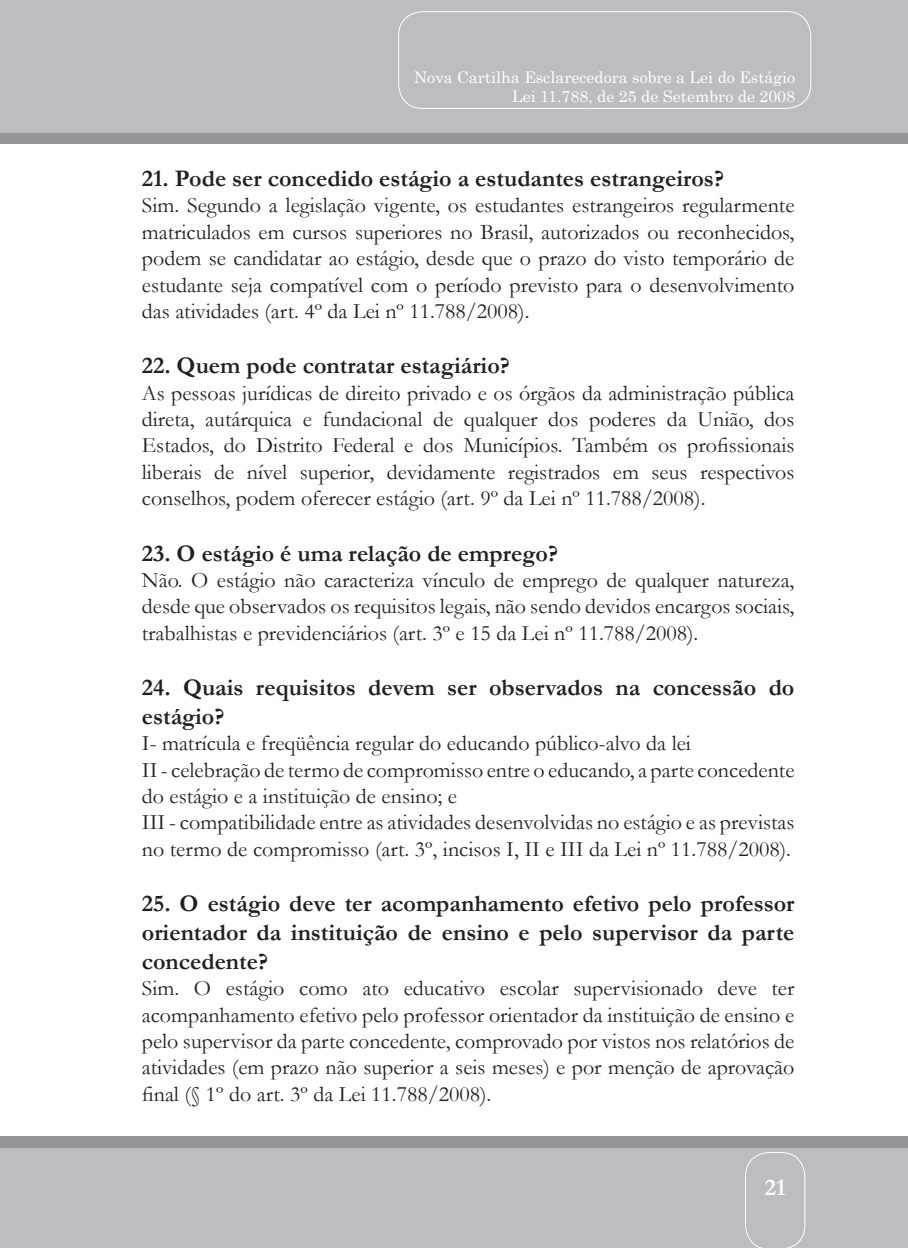
<style>
.page{position:relative;width:908px;height:1248px;background:#fff}
.page>*{position:absolute;margin:0;border:0;box-sizing:border-box;transform-origin:0 0}
.titulo_garamound_12{font:700 24px/28.8px "Garamond";color:#231f20}
.t1{font:700 24px "Garamond";color:#fff}
.texto_garamound_11{font:22px/26.4px "Garamond";color:#231f20;text-align:justify}
.t2{font:16px/19px "Century";color:#fff;text-align:right}
</style>
<div class="page">
<div style="left:0;top:1136px;width:906px;height:111px;background:#939598"></div>
<div style="left:0;top:1148px;width:906px;height:99px;background:#bcbdc0"></div>
<div style="left:0;top:30px;width:907px;height:114px;background:#939598"></div>
<div style="left:0;top:0;width:907px;height:133px;background:#bcbdc0"></div>
<svg style="left:745px;top:1152px;width:60px;height:95px"></svg>
<div style="left:398px;top:11px;width:412px;height:98px;border:1px solid #fff;border-radius:24px"></div>
<p class="t2" style="left:414px;top:66px;width:382px">Nova Cartilha Esclarecedora sobre a Lei do Estágio<br>Lei 11.788, de 25 de Setembro de 2008</p>
<p class="titulo_garamound_12" style="left:142px;top:164px;width:583px">21. Pode ser concedido estágio a estudantes estrangeiros?</p>
<p class="texto_garamound_11" style="left:142px;top:192px;width:653px">Sim. Segundo a legislação vigente, os estudantes estrangeiros regularmente matriculados em cursos superiores no Brasil, autorizados ou reconhecidos, podem se candidatar ao estágio, desde que o prazo do visto temporário de estudante seja compatível com o período previsto para o desenvolvimento das atividades (art. 4º da Lei nº 11.788/2008).</p>
<p class="titulo_garamound_12" style="left:142px;top:351px;width:369px">22. Quem pode contratar estagiário?</p>
<p class="texto_garamound_11" style="left:142px;top:379px;width:653px">As pessoas jurídicas de direito privado e os órgãos da administração pública direta, autárquica e fundacional de qualquer dos poderes da União, dos Estados, do Distrito Federal e dos Municípios. Também os profissionais liberais de nível superior, devidamente registrados em seus respectivos conselhos, podem oferecer estágio (art. 9º da Lei nº 11.788/2008).</p>
<p class="titulo_garamound_12" style="left:142px;top:538px;width:417px">23. O estágio é uma relação de emprego?</p>
<p class="texto_garamound_11" style="left:142px;top:566px;width:653px">Não. O estágio não caracteriza vínculo de emprego de qualquer natureza, desde que observados os requisitos legais, não sendo devidos encargos sociais, trabalhistas e previdenciários (art. 3º e 15 da Lei nº 11.788/2008).</p>
<p class="titulo_garamound_12" style="left:142px;top:673px;width:653px">24. Quais requisitos devem ser observados na concessão do estágio?</p>
<p class="texto_garamound_11" style="left:142px;top:729px;width:550px">I- matrícula e freqüência regular do educando público-alvo da lei</p>
<p class="texto_garamound_11" style="left:142px;top:756px;width:654px">II - celebração de termo de compromisso entre o educando, a parte concedente do estágio e a instituição de ensino; e</p>
<p class="texto_garamound_11" style="left:142px;top:808px;width:654px">III - compatibilidade entre as atividades desenvolvidas no estágio e as previstas no termo de compromisso (art. 3º, incisos I, II e III da Lei nº 11.788/2008).</p>
<p class="titulo_garamound_12" style="left:142px;top:889px;width:653px;text-align:justify">25. O estágio deve ter acompanhamento efetivo pelo professor orientador da instituição de ensino e pelo supervisor da parte concedente?</p>
<p class="texto_garamound_11" style="left:142px;top:974px;width:653px">Sim. O estágio como ato educativo escolar supervisionado deve ter acompanhamento efetivo pelo professor orientador da instituição de ensino e pelo supervisor da parte concedente, comprovado por vistos nos relatórios de atividades (em prazo não superior a seis meses) e por menção de aprovação final (§ 1º do art. 3º da Lei 11.788/2008).</p>
<p class="t1" style="left:764px;top:1170px;width:22px">21</p>
</div>
